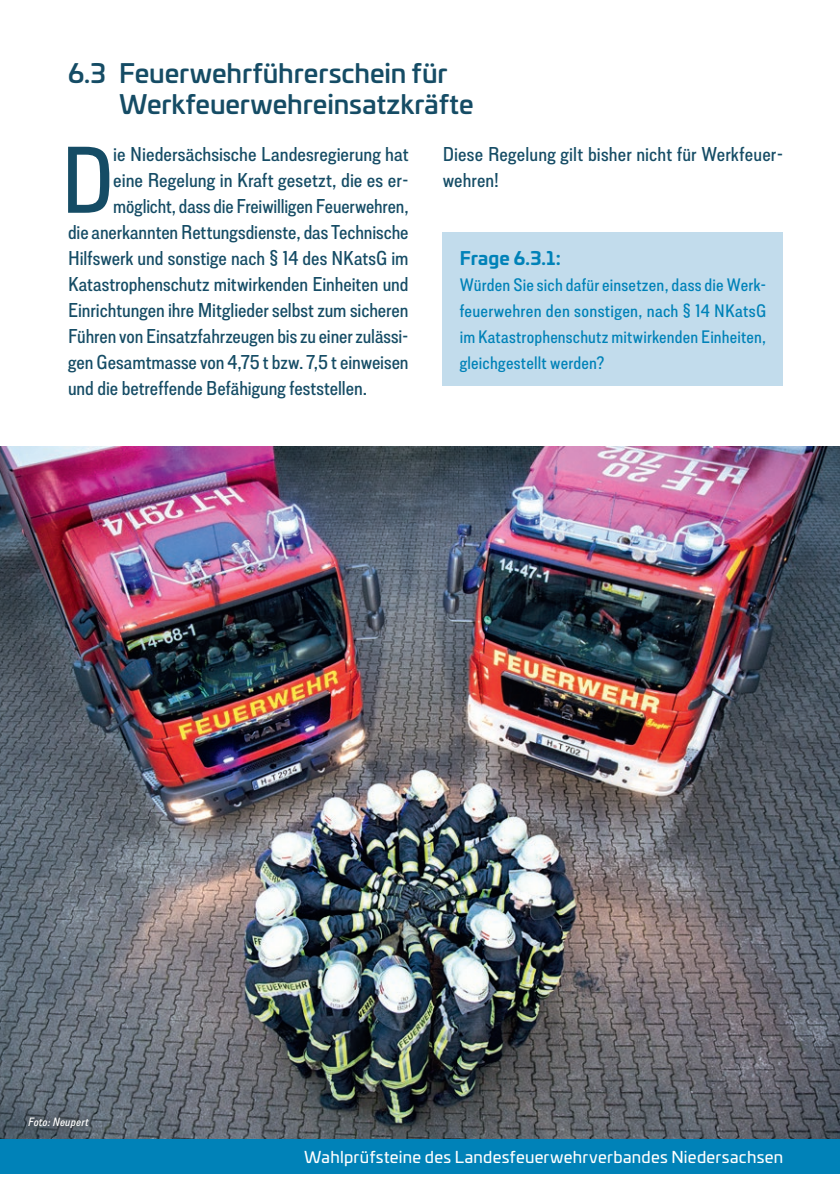
<style>
.page{position:relative;width:840px;height:1191px;background:#fff}
.page>*{position:absolute;margin:0;border:0;box-sizing:border-box;transform-origin:0 0}
.t1{font:500 94.2px "Lorimer No 2";color:#154c65}
.t2{font:500 26px/31.2px "Univia Pro";letter-spacing:-.005em;color:#154c65}
.t3{font:500 20px/26px "Lorimer No 2";color:#154c65}
.t4{font:500 18px/26px "Lorimer No 2";letter-spacing:.01em;color:#0082b8;text-align:justify}
.t5{font:700 18px "Univia Pro";letter-spacing:.01em;color:#0082b8}
.t6{font:16px "Univia Pro";letter-spacing:.015em;color:#fff}
.t7{font:italic 500 12px "Lorimer No 2";letter-spacing:.02em;color:#fff}
</style>
<div class="page">
<img style="left:0;top:447px;width:839px;height:693px">
<div style="left:442px;top:232px;width:340px;height:154px;background:#c2dcec"></div>
<div style="left:19px;top:1107px;width:79px;height:29px;background:#231f20;opacity:.75"></div>
<div style="left:0;top:1140px;width:839px;height:34px;background:#0082b8"></div>
<h2 class="t2" style="left:119px;top:56px;width:356px;text-indent:-51px">6.3 Feuerwehrführerschein für<br>Werkfeuerwehreinsatzkräfte</h2>
<h1 class="t1" style="left:61px;top:127px;width:55px">D</h1>
<p class="t3" style="left:113px;top:140px;width:297px">ie Niedersächsische Landesregierung hat</p>
<p class="t3" style="left:113px;top:166px;width:297px">eine Regelung in Kraft gesetzt, die es er-</p>
<p class="t3" style="left:113px;top:192px;width:297px">möglicht, dass die Freiwilligen Feuerwehren,</p>
<p class="t3" style="left:68px;top:218px;width:342px">die anerkannten Rettungsdienste, das Technische</p>
<p class="t3" style="left:68px;top:244px;width:342px">Hilfswerk und sonstige nach § 14 des NKatsG im</p>
<p class="t3" style="left:68px;top:270px;width:342px">Katastrophenschutz mitwirkenden Einheiten und</p>
<p class="t3" style="left:68px;top:296px;width:342px">Einrichtungen ihre Mitglieder selbst zum sicheren</p>
<p class="t3" style="left:68px;top:322px;width:342px">Führen von Einsatzfahrzeugen bis zu einer zulässi-</p>
<p class="t3" style="left:68px;top:348px;width:342px">gen Gesamtmasse von 4,75 t bzw. 7,5 t einweisen</p>
<p class="t3" style="left:68px;top:374px;width:300px">und die betreffende Befähigung feststellen.</p>
<p class="t3" style="left:442px;top:140px;width:342px">Diese Regelung gilt bisher nicht für Werkfeuer&shy;wehren!</p>
<p class="t5" style="left:459px;top:244px;width:103px">Frage 6.3.1:</p>
<p class="t4" style="left:459px;top:271px;width:308px">Würden Sie sich dafür einsetzen, dass die Werk&shy;feuerwehren den sonstigen, nach § 14 NKatsG im Katastrophenschutz mitwirkenden Einheiten, gleichgestellt werden?</p>
<p class="t7" style="left:28px;top:1114px;width:62px">Foto: Neupert</p>
<p class="t6" style="left:304px;top:1145px;width:480px">Wahlprüfsteine des Landesfeuerwehrverbandes Niedersachsen</p>
</div>
